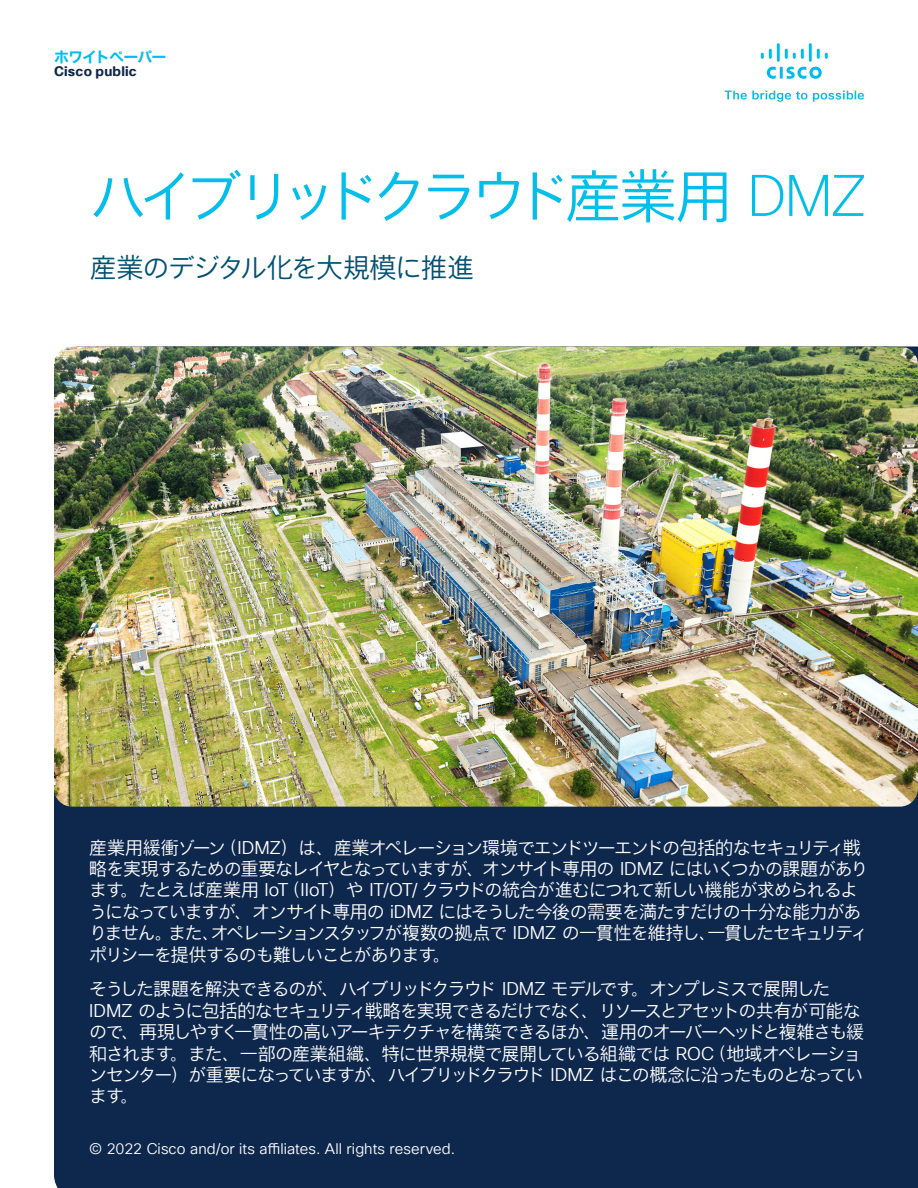
<style>
.page{position:relative;width:918px;height:1188px;background:#fff}
.page>*{position:absolute;margin:0;border:0;box-sizing:border-box;transform-origin:0 0}
.Paragraph_Style4{font:57px "Cisco Sans JPN Light";letter-spacing:-.155em;color:#01beeb}
.Paragraph_Style3{font:27px "Cisco Sans JPN Light";letter-spacing:-.045em;color:#005072}
.Paragraph_Style1{font:18px/21.3px "Cisco Sans JPN Light";letter-spacing:-.075em;color:#fff}
.Paragraph_Style2{font:18px/21.5px "Cisco Sans JPN Light";letter-spacing:-.08em;color:#fff}
.Paragraph_Style3-2{font:15px "Cisco Sans TT Light";letter-spacing:.005em;color:#fff}
.Paragraph_Style3-3{font:15px "Cisco Sans JPN Bold";letter-spacing:-.06em;color:#01beeb}
.Paragraph_Style3-4{font:700 13.5px "Cisco Sans TT";letter-spacing:.015em;color:#0d264d}
.s1{font-family:"Cisco Sans TT";font-weight:200}
.s2{font-family:"Cisco Sans TT Light"}
</style>
<div class="page">
<svg style="left:725px;top:91px;width:82px;height:11px"></svg>
<svg style="left:813px;top:91px;width:51px;height:11px"></svg>
<svg style="left:761px;top:43px;width:67px;height:36px"></svg>
<div style="left:54px;top:807px;width:864px;height:381px;background:#0d274d"></div>
<img style="left:54px;top:346px;width:864px;height:461px">
<p class="Paragraph_Style3-3" style="left:54px;top:46px;width:114px">ホワイトペーパー</p>
<p class="Paragraph_Style3-4" style="left:54px;top:62px;width:84px">Cisco public</p>
<p class="Paragraph_Style4" style="left:90px;top:160px;width:778px">ハイブリッドクラウド産業用 <span class="s1">DMZ</span></p>
<p class="Paragraph_Style3" style="left:90px;top:251px;width:386px">産業のデジタル化を大規模に推進</p>
<p class="Paragraph_Style1" style="left:89px;top:838px;width:781px">産業用緩衝ゾーン（<span class="s2">IDMZ</span>）は、産業オペレーション環境でエンドツーエンドの包括的なセキュリティ戦略を実現するための重要なレイヤとなっていますが、オンサイト専用の <span class="s2">IDMZ</span> にはいくつかの課題があります。たとえば産業用 <span class="s2">IoT</span>（<span class="s2">IIoT</span>）や <span class="s2">IT/OT/</span> クラウドの統合が進むにつれて新しい機能が求められるようになっていますが、オンサイト専用の <span class="s2">iDMZ</span> にはそうした今後の需要を満たすだけの十分な能力がありません。また、オペレーションスタッフが複数の拠点で <span class="s2">IDMZ</span> の一貫性を維持し、一貫したセキュリティポリシーを提供するのも難しいことがあります。</p>
<p class="Paragraph_Style2" style="left:89px;top:980px;width:776px">そうした課題を解決できるのが、ハイブリッドクラウド <span class="s2">IDMZ</span> モデルです。オンプレミスで展開した<span class="s2">IDMZ</span> のように包括的なセキュリティ戦略を実現できるだけでなく、リソースとアセットの共有が可能なので、再現しやすく一貫性の高いアーキテクチャを構築できるほか、運用のオーバーヘッドと複雑さも緩和されます。また、一部の産業組織、特に世界規模で展開している組織では <span class="s2">ROC</span>（地域オペレーションセンター）が重要になっていますが、ハイブリッドクラウド <span class="s2">IDMZ</span> はこの概念に沿ったものとなっています。</p>
<p class="Paragraph_Style3-2" style="left:89px;top:1139px;width:367px">© 2022 Cisco and/or its affiliates. All rights reserved.</p>
</div>
